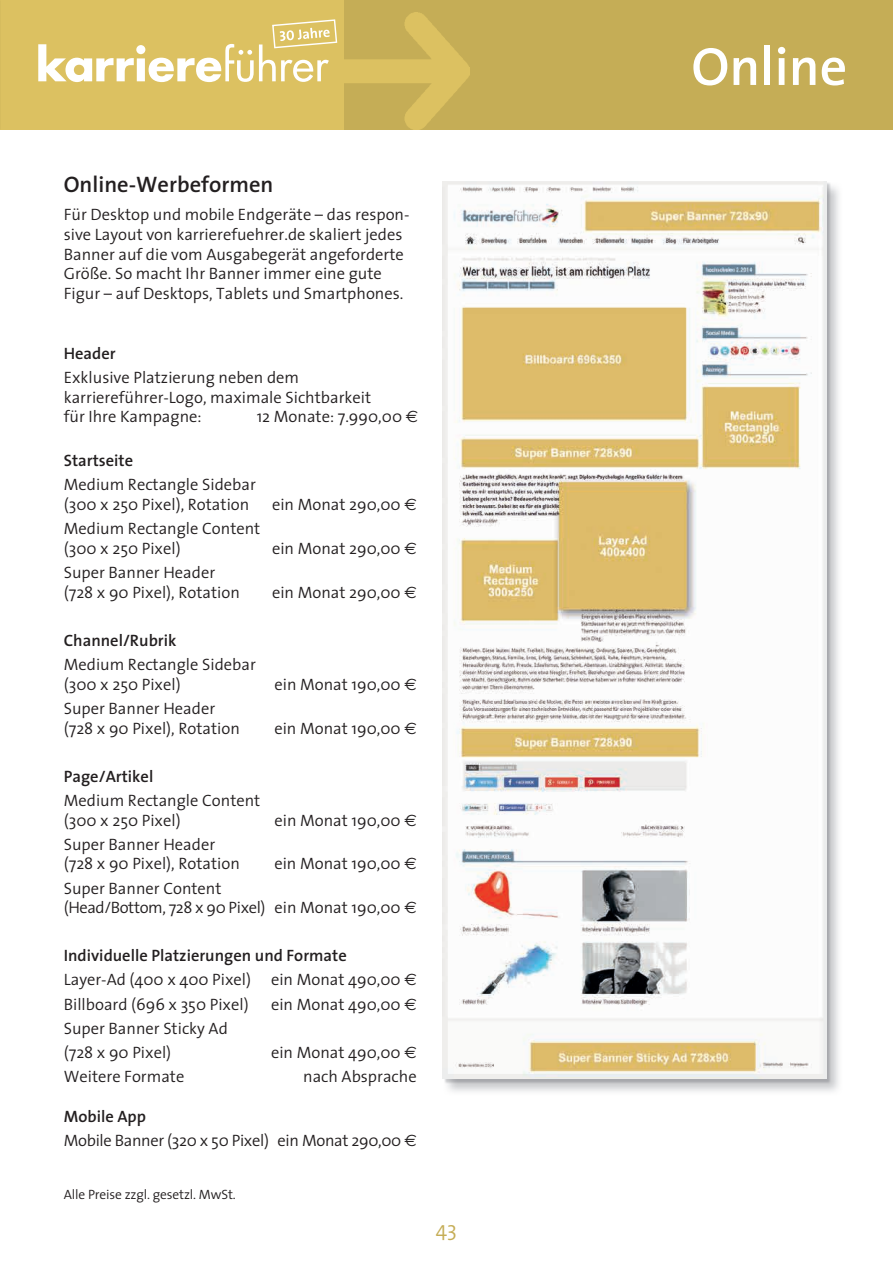
<style>
.page{position:relative;width:893px;height:1263px;background:#fff}
.page>*{position:absolute;margin:0;border:0;box-sizing:border-box;transform-origin:0 0}
.t1{font:600 54px "The Sans";color:#fff}
.t2{font:600 22.5px "The Sans";color:#231f20}
.t3{font:300 21px "The Sans";color:#c5ad56}
.t4{font:300 16.5px/19.8px "The Sans";color:#231f20}
.t5{font:300 16.5px/24px "The Sans";letter-spacing:-.02em;color:#231f20}
.t6{font:600 16.5px "The Sans";color:#231f20}
.t7{font:300 13.5px "The Sans";letter-spacing:-.01em;color:#231f20}
.s1{font-family:"Euro Sans";font-weight:400}
.s2{font-weight:600}
</style>
<div class="page">
<div style="left:0;top:0;width:344px;height:130px;background:#dcc161"></div>
<img style="left:443px;top:182px;width:383px;height:897px">
<div style="left:344px;top:0;width:549px;height:130px;background:#c5ad56"></div>
<img style="left:337px;top:12px;width:133px;height:117px">
<svg style="left:38px;top:19px;width:299px;height:63px"></svg>
<h2 class="t2" style="left:64px;top:165px;width:211px">Online-Werbeformen</h2>
<p class="t4" style="left:64px;top:204px;width:347px">Für Desktop und mobile Endgeräte – das respon&shy;sive Layout von karrierefuehrer.de skaliert jedes Banner auf die vom Ausgabegerät angeforderte Größe. So macht Ihr Banner immer eine gute Figur – auf Desktops, Tablets und Smartphones.</p>
<p class="t6" style="left:64px;top:339px;width:53px">Header</p>
<p class="t4" style="left:64px;top:367px;width:309px">Exklusive Platzierung neben dem karriereführer-Logo, maximale Sichtbarkeit für Ihre Kampagne:</p>
<p class="t4" style="left:257px;top:406px;width:163px">12 Monate: 7.990,00 <span class="s1">E</span></p>
<p class="t6" style="left:64px;top:447px;width:71px">Startseite</p>
<p class="t4" style="left:64px;top:474px;width:194px">Medium Rectangle Sidebar (300 x 250 Pixel), Rotation</p>
<p class="t4" style="left:64px;top:518px;width:198px">Medium Rectangle Content (300 x 250 Pixel)</p>
<p class="t4" style="left:64px;top:562px;width:178px">Super Banner Header (728 x 90 Pixel), Rotation</p>
<p class="t4" style="left:272px;top:494px;width:146px">ein Monat 290,00 <span class="s1">E</span></p>
<p class="t4" style="left:272px;top:538px;width:146px">ein Monat 290,00 <span class="s1">E</span></p>
<p class="t4" style="left:272px;top:582px;width:146px">ein Monat 290,00 <span class="s1">E</span></p>
<p class="t6" style="left:64px;top:626px;width:114px">Channel/Rubrik</p>
<p class="t4" style="left:64px;top:654px;width:194px">Medium Rectangle Sidebar (300 x 250 Pixel)</p>
<p class="t4" style="left:64px;top:698px;width:178px">Super Banner Header (728 x 90 Pixel), Rotation</p>
<p class="t4" style="left:274px;top:674px;width:144px">ein Monat 190,00 <span class="s1">E</span></p>
<p class="t4" style="left:274px;top:718px;width:144px">ein Monat 190,00 <span class="s1">E</span></p>
<p class="t6" style="left:64px;top:762px;width:91px">Page/Artikel</p>
<p class="t4" style="left:64px;top:790px;width:198px">Medium Rectangle Content (300 x 250 Pixel)</p>
<p class="t4" style="left:274px;top:810px;width:144px">ein Monat 190,00 <span class="s1">E</span></p>
<p class="t4" style="left:64px;top:834px;width:178px">Super Banner Header (728 x 90 Pixel), Rotation</p>
<p class="t4" style="left:274px;top:853px;width:144px">ein Monat 190,00 <span class="s1">E</span></p>
<p class="t4" style="left:64px;top:877px;width:354px">Super Banner Content<br>(Head/Bottom, 728 x 90 Pixel) ein Monat 190,00 <span class="s1">E</span></p>
<p class="t4" style="left:64px;top:943px;width:354px;line-height:24px"><span class="s2">Individuelle Platzierungen und Formate<br></span>Layer-Ad (400 x 400 Pixel) ein Monat 490,00 <span class="s1">E<br></span>Billboard (696 x 350 Pixel)</p>
<p class="t4" style="left:271px;top:993px;width:147px">ein Monat 490,00 <span class="s1">E</span></p>
<p class="t4" style="left:64px;top:1015px;width:166px;line-height:24px">Super Banner Sticky Ad (728 x 90 Pixel)</p>
<p class="t4" style="left:271px;top:1042px;width:147px">ein Monat 490,00 <span class="s1">E</span></p>
<p class="t4" style="left:64px;top:1066px;width:122px">Weitere Formate</p>
<p class="t4" style="left:303px;top:1066px;width:115px">nach Absprache</p>
<p class="t5" style="left:64px;top:1104px;width:354px"><span class="s2">Mobile App<br></span>Mobile Banner (320 x 50 Pixel) ein Monat 290,00 <span class="s1">E</span></p>
<p class="t7" style="left:64px;top:1183px;width:174px">Alle Preise zzgl. gesetzl. MwSt.</p>
<p class="t3" style="left:436px;top:1211px;width:23px">43</p>
<h1 class="t1" style="left:691px;top:22px;width:157px">Online</h1>
</div>
